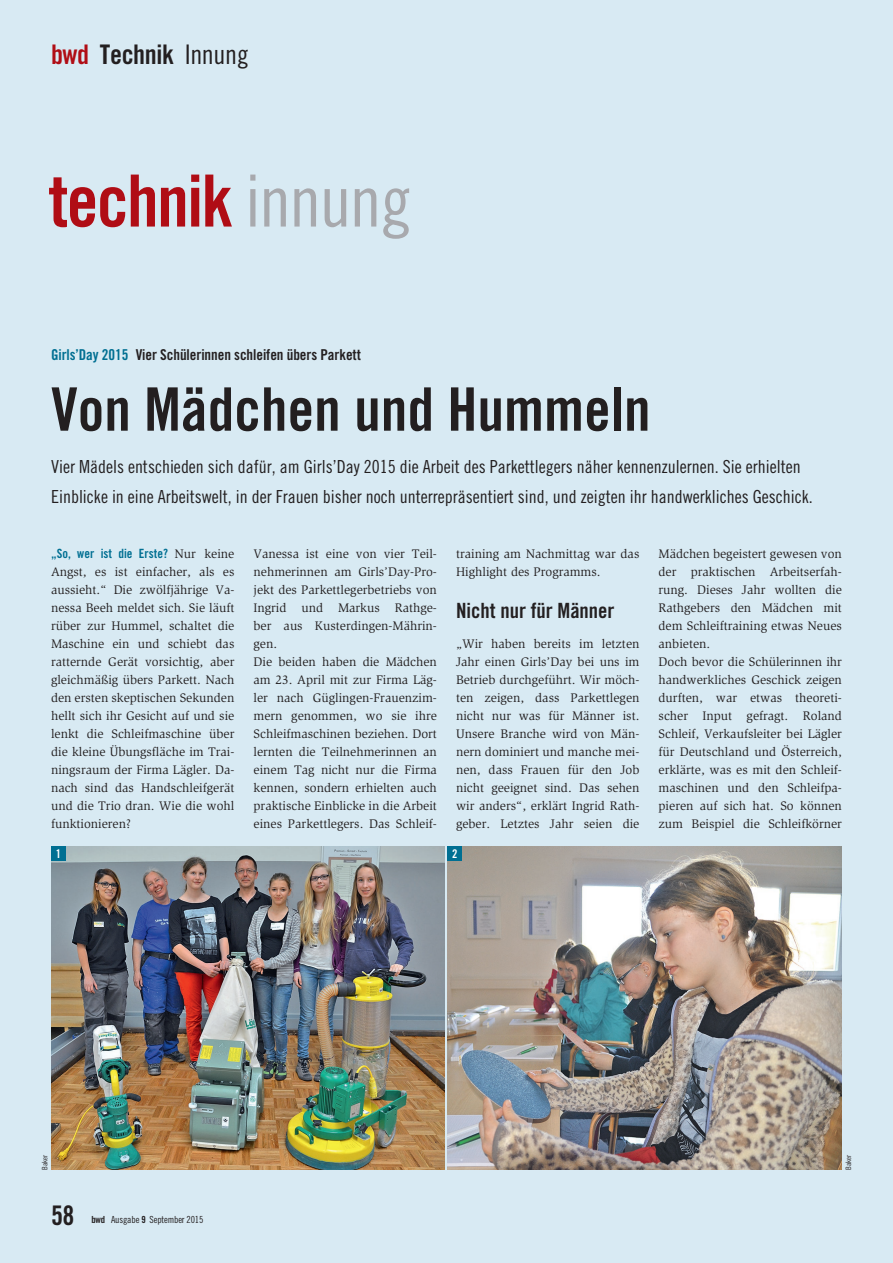
<style>
.page{position:relative;width:893px;height:1263px;background:#d8eaf3}
.page>*{position:absolute;margin:0;border:0;box-sizing:border-box;transform-origin:0 0}
.t1{font:72px "Trade Gothic Bold Cond Twenty";letter-spacing:-.025em;color:#b00d15}
.t2{font:60px "Trade Gothic Bold Cond Twenty";color:#231f20}
.t3{font:27px "Trade Gothic Bold Cond Twenty";letter-spacing:-.015em;color:#231f20}
.t4{font:21px "Trade Gothic Bold Cond Twenty";color:#231f20}
.t5{font:18px/30px "Trade Gothic Cond Eighteen";color:#231f20}
.t6{font:15px "Trade Gothic Bold Cond Twenty";letter-spacing:-.005em;color:#231f20}
.t7{font:12.75px/18px "Slimbach";color:#231f20}
.t8{font:12.75px "Trade Gothic Bold Cond Twenty";color:#006f92}
.t9{font:12px "Trade Gothic Bold Cond Twenty";color:#fff}
.t10{font:9.75px "Trade Gothic Cond Eighteen";letter-spacing:-.015em;color:#231f20}
.t11{font:7.5px "Trade Gothic Cond Eighteen";color:#231f20}
.s1{color:#b00d15}
.s2{font-family:"Trade Gothic Cond Eighteen"}
.s3{font-family:"Trade Gothic Cond Eighteen";color:#a8a9ad}
.s4{color:#006f92}
.s5{font-family:"Slimbach";color:#231f20}
.s6{font-family:"Trade Gothic Bold Cond Twenty"}
</style>
<div class="page">
<img style="left:447px;top:846px;width:395px;height:324px">
<img style="left:51px;top:846px;width:393px;height:324px">
<div style="left:51px;top:846px;width:15px;height:15px;background:#006f92"></div>
<div style="left:447px;top:846px;width:15px;height:15px;background:#006f92"></div>
<h3 class="t3" style="left:51px;top:38px;width:199px"><span class="s1">bwd</span> Technik <span class="s2">Innung</span></h3>
<h1 class="t1" style="left:48px;top:157px;width:365px">technik <span class="s3">innung</span></h1>
<p class="t6" style="left:51px;top:346px;width:311px"><span class="s4">Girls’Day 2015</span> Vier Schülerinnen schleifen übers Parkett</p>
<h2 class="t2" style="left:51px;top:373px;width:601px">Von Mädchen und Hummeln</h2>
<p class="t5" style="left:51px;top:452px;width:763px">Vier Mädels entschieden sich dafür, am Girls’Day 2015 die Arbeit des Parkettlegers näher kennenzulernen. Sie erhielten<br>Einblicke in eine Arbeitswelt, in der Frauen bisher noch unterrepräsentiert sind, und zeigten ihr handwerkliches Geschick.</p>
<p class="t8" style="left:51px;top:546px;width:185px">„So, wer ist die Erste? <span class="s5">Nur keine</span></p>
<p class="t7" style="left:51px;top:563px;width:185px;text-align:justify">Angst, es ist einfacher, als es aussieht.“ Die zwölfjährige Va&shy;nessa Beeh meldet sich. Sie läuft rüber zur Hummel, schaltet die Maschine ein und schiebt das ratternde Gerät vorsichtig, aber gleichmäßig übers Parkett. Nach den ersten skeptischen Sekunden hellt sich ihr Gesicht auf und sie lenkt die Schleifmaschine über die kleine Übungsfläche im Trai&shy;ningsraum der Firma Lägler. Da&shy;nach sind das Handschleifgerät und die Trio dran. Wie die wohl funktionieren?</p>
<p class="t7" style="left:254px;top:545px;width:185px">Vanessa ist eine von vier Teil&shy;nehmerinnen am Girls’Day-Pro&shy;jekt des Parkettlegerbetriebs von<br>Ingrid und Markus Rathge&shy;ber aus Kusterdingen-Mährin&shy;gen.<br>Die beiden haben die Mädchen am 23. April mit zur Firma Läg&shy;ler nach Güglingen-Frauenzim&shy;mern genommen, wo sie ihre<br>Schleifmaschinen beziehen. Dort lernten die Teilnehmerinnen an einem Tag nicht nur die Firma kennen, sondern erhielten auch praktische Einblicke in die Arbeit eines Parkettlegers. Das Schleif-</p>
<p class="t7" style="left:456px;top:545px;width:185px">training am Nachmittag war das<br>Highlight des Programms.</p>
<h3 class="t4" style="left:456px;top:598px;width:160px">Nicht nur für Männer</h3>
<p class="t7" style="left:456px;top:635px;width:185px;text-align:justify">„Wir haben bereits im letzten Jahr einen Girls’Day bei uns im Betrieb durchgeführt. Wir möch&shy;ten zeigen, dass Parkettlegen nicht nur was für Männer ist.<br>Unsere Branche wird von Män&shy;nern dominiert und manche mei&shy;nen, dass Frauen für den Job nicht geeignet sind. Das sehen wir anders“, erklärt Ingrid Rath&shy;geber. Letztes Jahr seien die</p>
<p class="t9" style="left:56px;top:847px;width:7px">1</p>
<p class="t9" style="left:452px;top:847px;width:7px">2</p>
<p class="t7" style="left:659px;top:545px;width:185px">Mädchen begeistert gewesen von der praktischen Arbeitserfah&shy;rung. Dieses Jahr wollten die<br>Rathgebers den Mädchen mit dem Schleiftraining etwas Neues anbieten.<br>Doch bevor die Schülerinnen ihr handwerkliches Geschick zeigen durften, war etwas theoreti&shy;scher Input gefragt. Roland<br>Schleif, Verkaufsleiter bei Lägler für Deutschland und Österreich, erklärte, was es mit den Schleif&shy;maschinen und den Schleifpa&shy;pieren auf sich hat. So können zum Beispiel die Schleifkörner</p>
<p class="t11" style="left:40px;top:1170px;width:16px;rotate:-90deg">Baker</p>
<p class="t11" style="left:844px;top:1170px;width:16px;rotate:-90deg">Baker</p>
<h3 class="t3" style="left:51px;top:1199px;width:25px">58</h3>
<p class="t10" style="left:91px;top:1213px;width:114px"><span class="s6">bwd</span> Ausgabe <span class="s6">9</span> September 2015</p>
</div>
